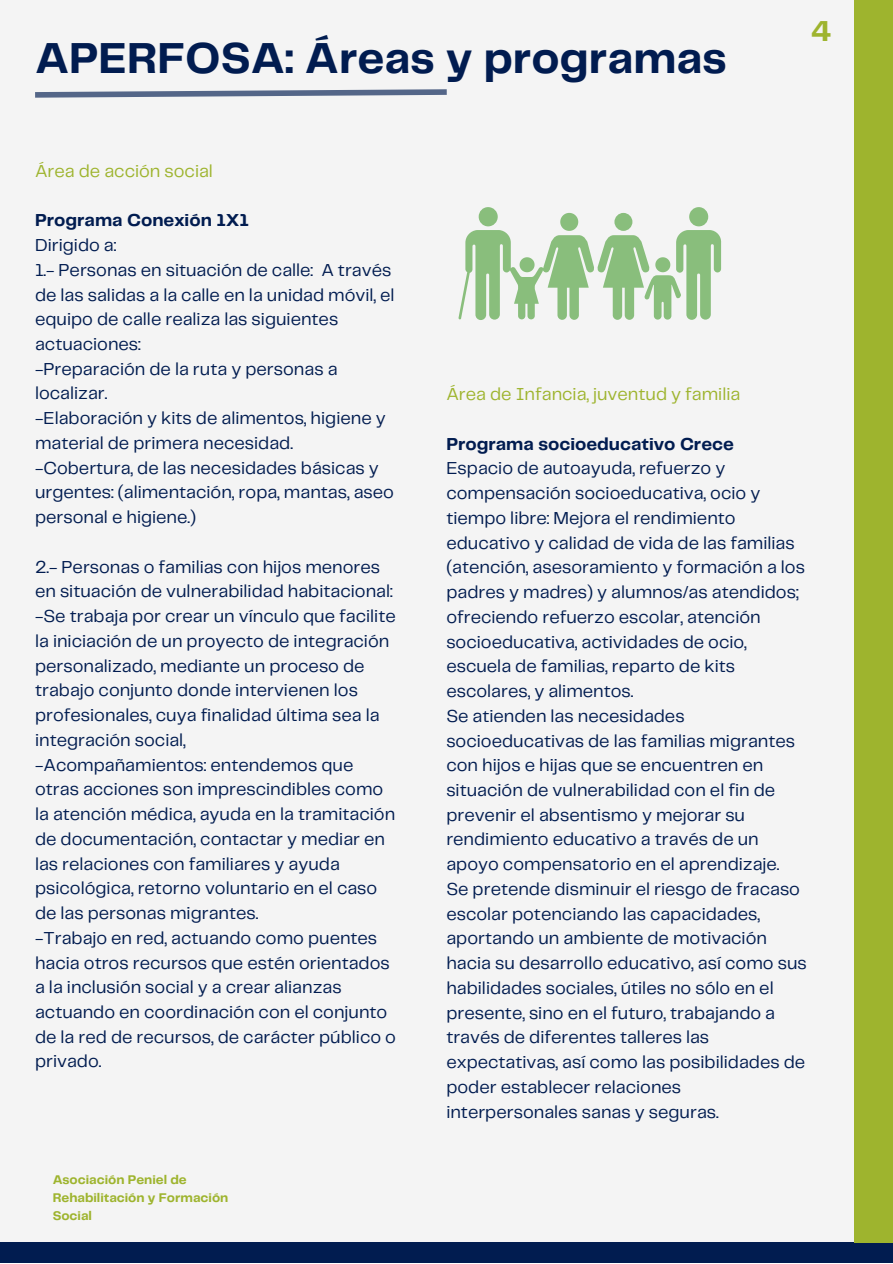
<style>
.page{position:relative;width:893px;height:1264px;background:#fff}
.page>*{position:absolute;margin:0;border:0;box-sizing:border-box;transform-origin:0 0}
.t1{font:700 45px "Telegraf";color:#011c50}
.t2{font:700 30px "Telegraf";color:#9eb42e}
.t3{font:18px/24.8px "Telegraf";color:#011c50}
.t4{font:18px "Telegraf";color:#9eb42e}
.t5{font:700 18px "Telegraf";color:#011c50}
.t6{font:700 13.05px/17.9px "Telegraf";color:#9eb42e}
</style>
<div class="page">
<div style="left:0;top:0;width:892px;height:1262px;background:#f4f4f4"></div>
<div style="left:0;top:1242px;width:892px;height:20px;background:#011c50"></div>
<div style="left:854px;top:0;width:38px;height:1242px;background:#9eb42e"></div>
<svg style="left:35px;top:89px;width:412px;height:9px"></svg>
<svg style="left:689px;top:207px;width:19px;height:19px"></svg>
<svg style="left:478px;top:207px;width:19px;height:19px"></svg>
<svg style="left:458px;top:213px;width:263px;height:107px"></svg>
<p class="t1" style="left:35px;top:38px;width:693px">APERFOSA: Áreas y programas</p>
<p class="t2" style="left:811px;top:18px;width:22px">4</p>
<p class="t4" style="left:35px;top:163px;width:179px">Área de acción social</p>
<p class="t5" style="left:35px;top:212px;width:215px">Programa Conexión 1X1</p>
<p class="t3" style="left:35px;top:233px;width:83px">Dirigido a:</p>
<p class="t3" style="left:35px;top:258px;width:361px">1.- Personas en situación de calle: A través de las salidas a la calle en la unidad móvil, el equipo de calle realiza las siguientes actuaciones:</p>
<p class="t3" style="left:35px;top:357px;width:304px">-Preparación de la ruta y personas a localizar.</p>
<p class="t3" style="left:35px;top:407px;width:352px">-Elaboración y kits de alimentos, higiene y material de primera necesidad.</p>
<p class="t3" style="left:35px;top:456px;width:360px">-Cobertura, de las necesidades básicas y urgentes: (alimentación, ropa, mantas, aseo personal e higiene.)</p>
<p class="t3" style="left:35px;top:555px;width:362px">2.- Personas o familias con hijos menores en situación de vulnerabilidad habitacional: -Se trabaja por crear un vínculo que facilite la iniciación de un proyecto de integración personalizado, mediante un proceso de trabajo conjunto donde intervienen los profesionales, cuya finalidad última sea la integración social,</p>
<p class="t3" style="left:35px;top:753px;width:361px">-Acompañamientos: entendemos que otras acciones son imprescindibles como la atención médica, ayuda en la tramitación de documentación, contactar y mediar en las relaciones con familiares y ayuda psicológica, retorno voluntario en el caso de las personas migrantes.</p>
<p class="t3" style="left:35px;top:926px;width:362px">-Trabajo en red, actuando como puentes hacia otros recursos que estén orientados a la inclusión social y a crear alianzas actuando en coordinación con el conjunto de la red de recursos, de carácter público o privado.</p>
<p class="t6" style="left:53px;top:1171px;width:177px">Asociación Peniel de<br>Rehabilitación y Formación<br>Social</p>
<p class="t4" style="left:446px;top:386px;width:295px">Área de Infancia, juventud y familia</p>
<p class="t5" style="left:446px;top:436px;width:289px">Programa socioeducativo Crece</p>
<p class="t3" style="left:446px;top:457px;width:360px">Espacio de autoayuda, refuerzo y compensación socioeducativa, ocio y tiempo libre: Mejora el rendimiento educativo y calidad de vida de las familias (atención, asesoramiento y formación a los padres y madres) y alumnos/as atendidos; ofreciendo refuerzo escolar, atención socioeducativa, actividades de ocio, escuela de familias, reparto de kits escolares, y alimentos.</p>
<p class="t3" style="left:446px;top:704px;width:350px">Se atienden las necesidades socioeducativas de las familias migrantes con hijos e hijas que se encuentren en situación de vulnerabilidad con el fin de prevenir el absentismo y mejorar su rendimiento educativo a través de un apoyo compensatorio en el aprendizaje.</p>
<p class="t3" style="left:446px;top:877px;width:362px">Se pretende disminuir el riesgo de fracaso escolar potenciando las capacidades, aportando un ambiente de motivación hacia su desarrollo educativo, así como sus habilidades sociales, útiles no sólo en el presente, sino en el futuro, trabajando a través de diferentes talleres las expectativas, así como las posibilidades de poder establecer relaciones interpersonales sanas y seguras.</p>
</div>
